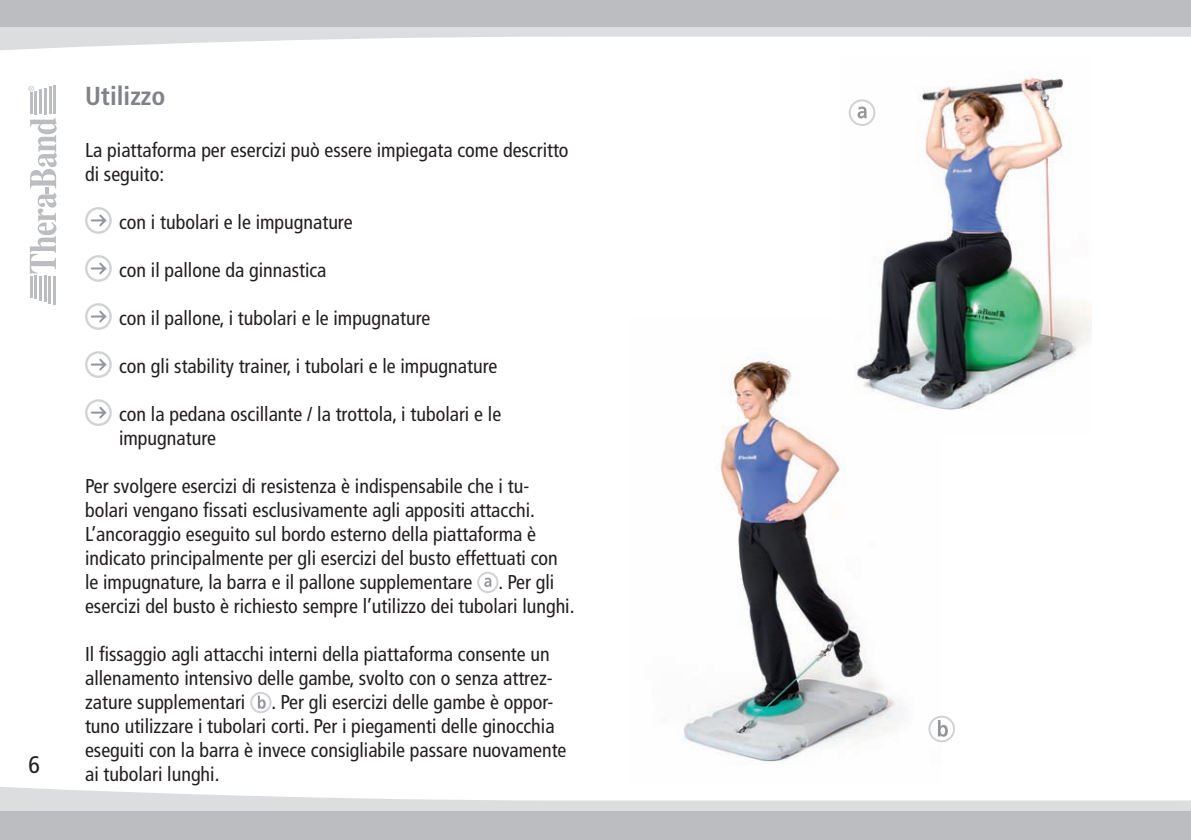
<style>
.page{position:relative;width:1191px;height:840px;background:#fff}
.page>*{position:absolute;margin:0;border:0;box-sizing:border-box;transform-origin:0 0}
.t1{font:700 condensed 26px "Frutiger";color:#808285}
.t2{font:condensed 24px "Frutiger";color:#231f20}
.t3{font:condensed 20px/24px "Frutiger";color:#231f20}
</style>
<div class="page">
<hr style="left:53px;top:276px;width:3px;height:28px;background:#bcbdc0">
<hr style="left:30px;top:276px;width:2px;height:21px;background:#bcbdc0">
<hr style="left:34px;top:276px;width:3px;height:23px;background:#bcbdc0">
<hr style="left:39px;top:276px;width:3px;height:24px;background:#bcbdc0">
<hr style="left:44px;top:276px;width:2px;height:26px;background:#bcbdc0">
<hr style="left:48px;top:276px;width:3px;height:27px;background:#bcbdc0">
<hr style="left:53px;top:85px;width:3px;height:29px;background:#bcbdc0">
<hr style="left:30px;top:92px;width:3px;height:22px;background:#bcbdc0">
<hr style="left:35px;top:91px;width:2px;height:23px;background:#bcbdc0">
<hr style="left:39px;top:89px;width:3px;height:25px;background:#bcbdc0">
<hr style="left:44px;top:88px;width:3px;height:26px;background:#bcbdc0">
<hr style="left:49px;top:86px;width:2px;height:28px;background:#bcbdc0">
<svg style="left:28px;top:86px;width:6px;height:5px"></svg>
<svg style="left:30px;top:118px;width:27px;height:155px"></svg>
<svg style="left:0;top:787px;width:1191px;height:24px;fill:#dcdddf"></svg>
<svg style="left:0;top:26px;width:1191px;height:25px"></svg>
<div style="left:0;top:811px;width:1191px;height:28px;background:#bcbdc0"></div>
<div style="left:0;top:0;width:1191px;height:26px;background:#bcbdc0"></div>
<img style="left:684px;top:358px;width:257px;height:404px">
<svg style="left:86px;top:208px;width:25px;height:24px"></svg>
<div style="left:85px;top:207px;width:27px;height:27px;border:2px solid #d1d2d4;border-radius:50%"></div>
<svg style="left:90px;top:212px;width:18px;height:16px"></svg>
<svg style="left:86px;top:256px;width:25px;height:24px"></svg>
<div style="left:85px;top:255px;width:27px;height:27px;border:2px solid #d1d2d4;border-radius:50%"></div>
<svg style="left:90px;top:260px;width:18px;height:16px"></svg>
<svg style="left:86px;top:304px;width:25px;height:24px"></svg>
<div style="left:85px;top:303px;width:27px;height:27px;border:2px solid #d1d2d4;border-radius:50%"></div>
<svg style="left:90px;top:308px;width:18px;height:16px"></svg>
<svg style="left:86px;top:352px;width:25px;height:24px"></svg>
<div style="left:85px;top:351px;width:27px;height:27px;border:2px solid #d1d2d4;border-radius:50%"></div>
<svg style="left:90px;top:356px;width:18px;height:16px"></svg>
<svg style="left:86px;top:400px;width:25px;height:24px"></svg>
<div style="left:85px;top:399px;width:27px;height:27px;border:2px solid #d1d2d4;border-radius:50%"></div>
<svg style="left:90px;top:404px;width:18px;height:16px"></svg>
<svg style="left:484px;top:577px;width:7px;height:9px"></svg>
<div style="left:477px;top:571px;width:21px;height:21px;border:2px solid #d1d2d4;border-radius:50%"></div>
<svg style="left:258px;top:695px;width:8px;height:13px"></svg>
<div style="left:250px;top:691px;width:21px;height:21px;border:2px solid #d1d2d4;border-radius:50%"></div>
<img style="left:839px;top:77px;width:252px;height:356px">
<svg style="left:857px;top:106px;width:9px;height:12px"></svg>
<div style="left:848px;top:99px;width:27px;height:27px;border:2px solid #d1d2d4;border-radius:50%"></div>
<svg style="left:938px;top:719px;width:9px;height:17px"></svg>
<div style="left:928px;top:715px;width:27px;height:26px;border:2px solid #d1d2d4;border-radius:50%"></div>
<p class="t2" style="left:28px;top:754px;width:13px">6</p>
<h1 class="t1" style="left:85px;top:85px;width:82px">Utilizzo</h1>
<p class="t3" style="left:85px;top:139px;width:485px">La piattaforma per esercizi può essere impiegata come descritto di seguito:</p>
<p class="t3" style="left:119px;top:211px;width:235px">con i tubolari e le impugnature</p>
<p class="t3" style="left:119px;top:259px;width:209px">con il pallone da ginnastica</p>
<p class="t3" style="left:119px;top:307px;width:313px">con il pallone, i tubolari e le impugnature</p>
<p class="t3" style="left:119px;top:355px;width:380px">con gli stability trainer, i tubolari e le impugnature</p>
<p class="t3" style="left:119px;top:403px;width:384px">con la pedana oscillante / la trottola, i tubolari e le impugnature</p>
<p class="t3" style="left:85px;top:475px;width:474px">Per svolgere esercizi di resistenza è indispensabile che i tu&shy;bolari vengano fissati esclusivamente agli appositi attacchi.<br>L’ancoraggio eseguito sul bordo esterno della piattaforma è indicato principalmente per gli esercizi del busto effettuati con le impugnature, la barra e il pallone supplementare</p>
<p class="t3" style="left:85px;top:571px;width:491px;text-indent:413px">. Per gli esercizi del busto è richiesto sempre l’utilizzo dei tubolari lunghi.</p>
<p class="t3" style="left:85px;top:643px;width:469px">Il fissaggio agli attacchi interni della piattaforma consente un allenamento intensivo delle gambe, svolto con o senza attrez&shy;zature supplementari</p>
<p class="t3" style="left:85px;top:691px;width:483px;text-indent:186px">. Per gli esercizi delle gambe è oppor&shy;tuno utilizzare i tubolari corti. Per i piegamenti delle ginocchia eseguiti con la barra è invece consigliabile passare nuovamente ai tubolari lunghi.</p>
</div>
